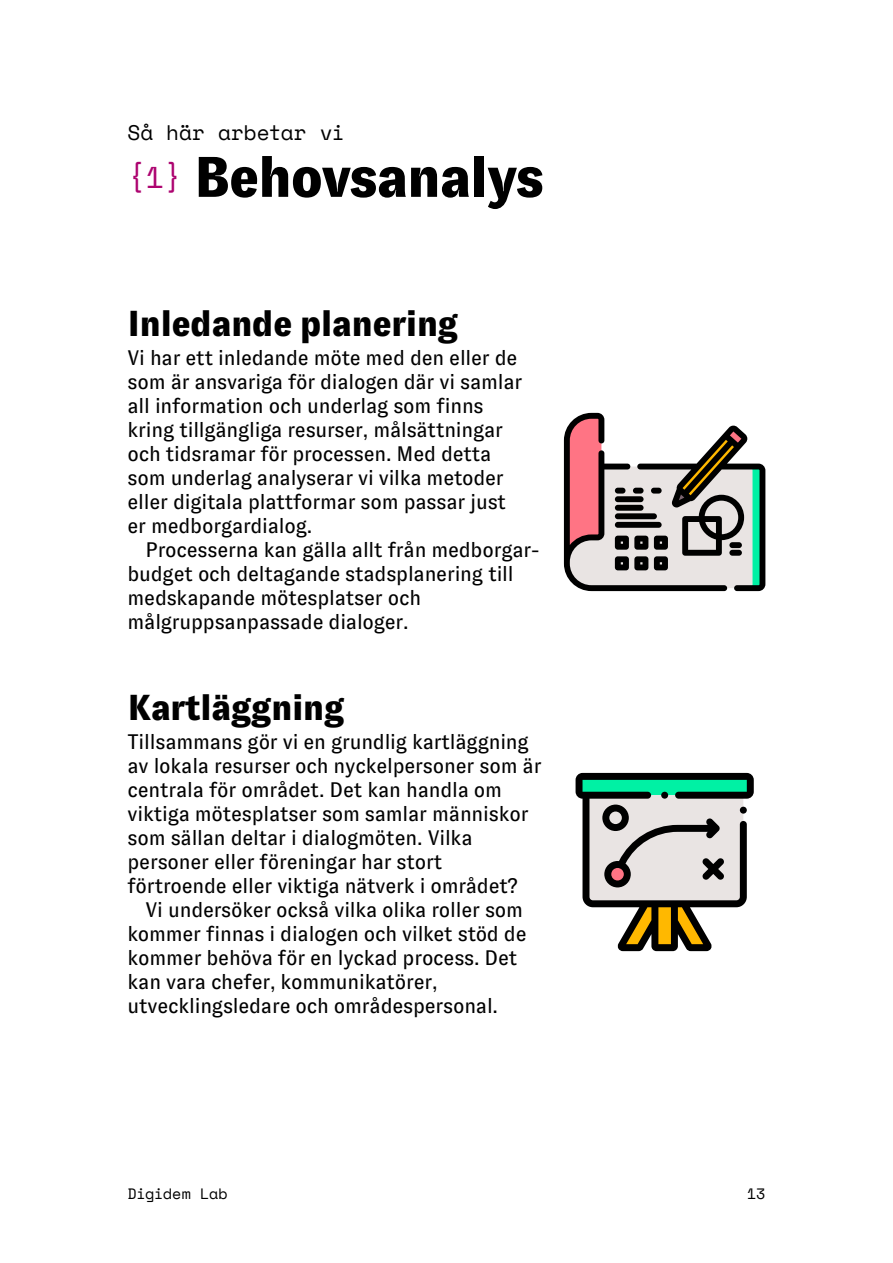
<style>
.page{position:relative;width:893px;height:1263px;background:#fff}
.page>*{position:absolute;margin:0;border:0;box-sizing:border-box;transform-origin:0 0}
.t1{font:900 57px "GT Zirkon";letter-spacing:-.03em;color:#000}
.t2{font:900 36px "GT Zirkon";letter-spacing:-.02em;color:#000}
.t3{font:21px/24px "GT Zirkon";letter-spacing:-.01em;color:#000}
.t4{font:21px "Space Mono";color:#000}
.t5{font:15px "Space Mono";letter-spacing:-.01em;color:#000}
</style>
<div class="page">
<svg style="left:564px;top:413px;width:201px;height:178px"></svg>
<svg style="left:576px;top:773px;width:178px;height:178px"></svg>
<p class="t4" style="left:128px;top:118px;width:219px">Så här arbetar vi</p>
<h1 class="t1" style="left:128px;top:146px;width:418px"><sup>{1}</sup> Behovsanalys</h1>
<h2 class="t2" style="left:128px;top:304px;width:332px">Inledande planering</h2>
<p class="t3" style="left:128px;top:346px;width:396px">Vi har ett inledande möte med den eller de som är ansvariga för dialogen där vi samlar all information och underlag som finns kring tillgängliga resurser, målsättningar och tidsramar för processen. Med detta som underlag analyserar vi vilka metoder eller digitala plattformar som passar just er medborgardialog.</p>
<p class="t3" style="left:128px;top:538px;width:413px;text-indent:18px">Processerna kan gälla allt från medborgar&shy;budget och deltagande stadsplanering till medskapande mötesplatser och målgruppsanpassade dialoger.</p>
<h2 class="t2" style="left:128px;top:688px;width:218px">Kartläggning</h2>
<p class="t3" style="left:128px;top:730px;width:415px">Tillsammans gör vi en grundlig kartläggning av lokala resurser och nyckelpersoner som är centrala för området. Det kan handla om viktiga mötesplatser som samlar människor som sällan deltar i dialogmöten. Vilka personer eller föreningar har stort förtroende eller viktiga nätverk i området?</p>
<p class="t3" style="left:128px;top:898px;width:401px;text-indent:18px">Vi undersöker också vilka olika roller som kommer finnas i dialogen och vilket stöd de kommer behöva för en lyckad process. Det kan vara chefer, kommunikatörer, utvecklingsledare och områdespersonal.</p>
<p class="t5" style="left:128px;top:1183px;width:102px">Digidem Lab</p>
<p class="t5" style="left:747px;top:1183px;width:20px">13</p>
</div>
